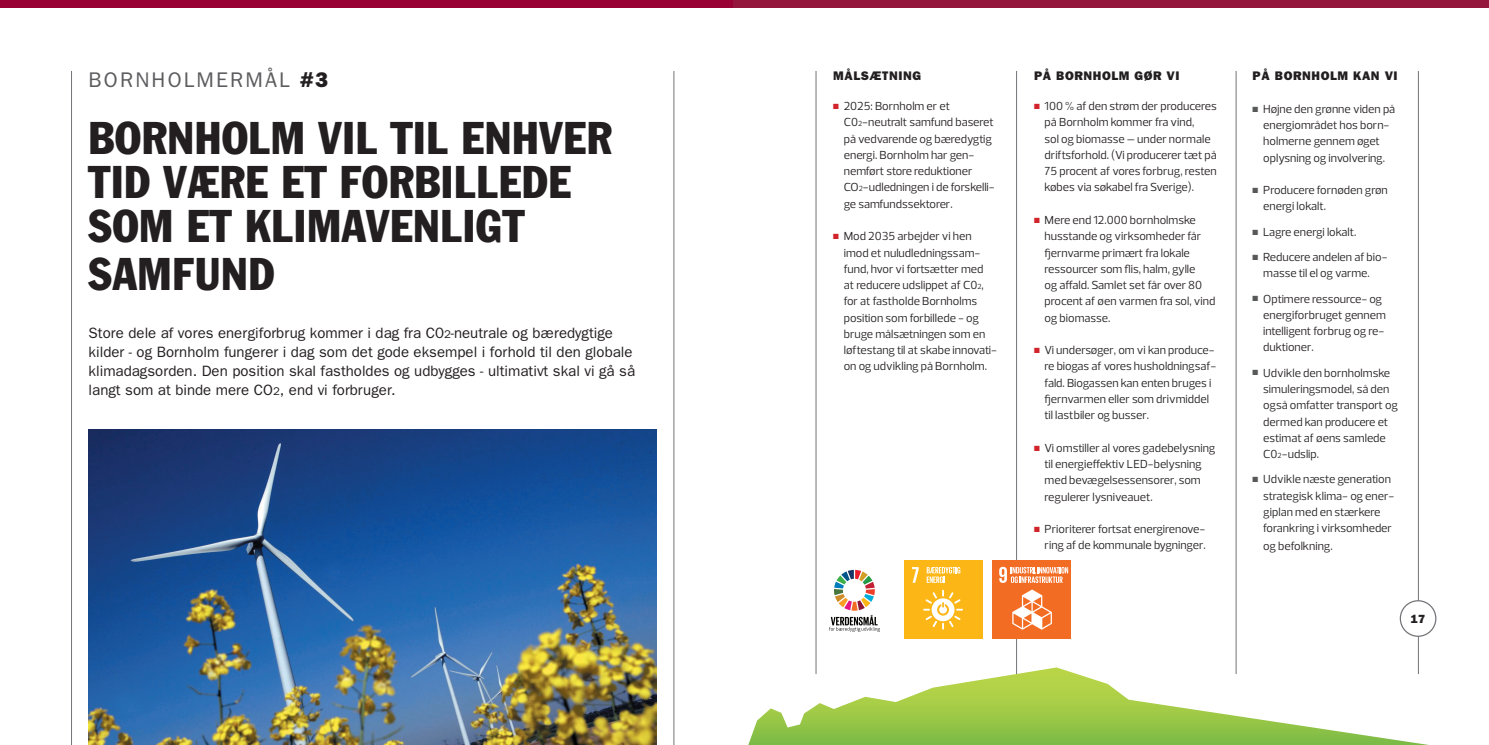
<style>
.page{position:relative;width:1489px;height:745px;background:#fff}
.page>*{position:absolute;margin:0;border:0;box-sizing:border-box;transform-origin:0 0}
.t1{font:condensed 45px/43.8px "Franklin Gothic";letter-spacing:.015em;color:#231f20}
.t2{font:21.25px "Franklin Gothic";letter-spacing:.1em;color:#5c5c5f}
.Underrubik{font:15px/18.8px "Franklin Gothic";color:#231f20}
.t3{font:800 12.5px "Franklin Gothic";letter-spacing:.05em;color:#231f20}
.Tekst{font:11.88px/16.2px "Prelo";color:#231f20}
.t4{font:800 11.88px "Franklin Gothic";color:#231f20}
.s1{font-weight:800;color:#231f20}
.s2{font-size:11.25px}
.s3{color:#d1232a}
.s4{font-size:7.5px}
.s5{color:#57585a}
</style>
<div class="page">
<hr style="left:815px;top:71px;width:1px;height:602px;background:#727477">
<hr style="left:1417px;top:71px;width:1px;height:602px;background:#727477">
<hr style="left:71px;top:71px;width:1px;height:673px;background:#727477">
<div style="left:0;top:0;width:755px;height:7px;background:#903"></div>
<div style="left:733px;top:0;width:755px;height:7px;background:#94163d"></div>
<svg style="left:829px;top:569px;width:50px;height:62px"></svg>
<div style="left:904px;top:560px;width:78px;height:78px;background:#fcb615"></div>
<svg style="left:912px;top:567px;width:6px;height:15px"></svg>
<svg style="left:923px;top:589px;width:39px;height:40px"></svg>
<svg style="left:926px;top:567px;width:34px;height:15px"></svg>
<hr style="left:1235px;top:71px;width:1px;height:602px;background:#727477">
<hr style="left:1016px;top:71px;width:1px;height:602px;background:#727477">
<hr style="left:673px;top:71px;width:1px;height:673px;background:#727477">
<svg style="left:748px;top:667px;width:674px;height:77px"></svg>
<img style="left:89px;top:429px;width:567px;height:315px">
<div style="left:1400px;top:600px;width:35px;height:35px;background:#fff;border-radius:50%"></div>
<div style="left:1399px;top:599px;width:37px;height:37px;border:1px solid #727477;border-radius:50%"></div>
<div style="left:992px;top:560px;width:78px;height:78px;background:#f36c24"></div>
<svg style="left:1012px;top:589px;width:39px;height:40px"></svg>
<svg style="left:999px;top:566px;width:69px;height:16px"></svg>
<p class="t2" style="left:89px;top:67px;width:241px">BORNHOLMERMÅL <span class="s1">#3</span></p>
<p class="t1" style="left:89px;top:116px;width:524px">BORNHOLM VIL TIL ENHVER<br>TID VÆRE ET FORBILLEDE<br>SOM ET KLIMAVENLIGT</p>
<p class="t1" style="left:89px;top:251px;width:187px">SAMFUND</p>
<p class="Underrubik" style="left:89px;top:324px;width:548px">Store dele af vores energiforbrug kommer i dag fra C0<span class="s2">2</span>-neutrale og bæredygtige kilder - og Bornholm fungerer i dag som det gode eksempel i forhold til den globale klimadagsorden. Den position skal fastholdes og udbygges - ultimativt skal vi gå så langt som at binde mere CO<span class="s2">2</span>, end vi forbruger.</p>
<p class="t3" style="left:833px;top:69px;width:89px">MÅLSÆTNING</p>
<p class="Tekst" style="left:843px;top:98px;width:153px;text-indent:-11px"><span class="s3">■</span> 2025: Bornholm er et<br>C0<span class="s4">2</span>-neutralt samfund baseret på vedvarende og bæredygtig energi. Bornholm har gen&shy;nemført store reduktioner<br>CO<span class="s4">2</span>-udledningen i de forskelli&shy;ge samfundssektorer.</p>
<p class="Tekst" style="left:843px;top:228px;width:155px;text-indent:-11px"><span class="s3">■</span> Mod 2035 arbejder vi hen imod et nuludledningssam&shy;fund, hvor vi fortsætter med<br>at reducere udslippet af C0<span class="s4">2</span>, for at fastholde Bornholms position som forbillede - og bruge målsætningen som en løftestang til at skabe innovati&shy;on og udvikling på Bornholm.</p>
<p class="t3" style="left:1033px;top:69px;width:147px">PÅ BORNHOLM GØR VI</p>
<p class="Tekst" style="left:1044px;top:98px;width:174px;text-indent:-11px"><span class="s3">■</span> 100 % af den strøm der produceres på Bornholm kommer fra vind,<br>sol og biomasse – under normale driftsforhold. (Vi producerer tæt på<br>75 procent af vores forbrug, resten købes via søkabel fra Sverige).</p>
<p class="Tekst" style="left:1044px;top:212px;width:172px;text-indent:-11px"><span class="s3">■</span> Mere end 12.000 bornholmske husstande og virksomheder får fjernvarme primært fra lokale ressourcer som flis, halm, gylle<br>og affald. Samlet set får over 80 procent af øen varmen fra sol, vind og biomasse.</p>
<p class="Tekst" style="left:1044px;top:342px;width:173px;text-indent:-11px"><span class="s3">■</span> Vi undersøger, om vi kan produce&shy;re biogas af vores husholdningsaf&shy;fald. Biogassen kan enten bruges i fjernvarmen eller som drivmiddel til lastbiler og busser.</p>
<p class="Tekst" style="left:1044px;top:439px;width:172px;text-indent:-11px"><span class="s3">■</span> Vi omstiller al vores gadebelysning til energieffektiv LED-belysning med bevægelsessensorer, som regulerer lysniveauet.</p>
<p class="Tekst" style="left:1033px;top:520px;width:173px;text-align:right"><span class="s3">■</span> Prioriterer fortsat energirenove&shy;ring af de kommunale bygninger.</p>
<p class="t3" style="left:1252px;top:69px;width:146px">PÅ BORNHOLM KAN VI</p>
<p class="Tekst" style="left:1252px;top:101px;width:144px;text-align:center"><span class="s5">■</span> Højne den grønne viden på energiområdet hos born&shy;holmerne gennem øget oplysning og involvering.</p>
<p class="Tekst" style="left:1263px;top:182px;width:126px;text-indent:-11px"><span class="s5">■</span> Producere fornøden grøn energi lokalt.</p>
<p class="Tekst" style="left:1252px;top:223px;width:105px"><span class="s5">■</span> Lagre energi lokalt.</p>
<p class="Tekst" style="left:1263px;top:249px;width:126px;text-indent:-11px"><span class="s5">■</span> Reducere andelen af bio&shy;masse til el og varme.</p>
<p class="Tekst" style="left:1263px;top:290px;width:124px;text-indent:-11px"><span class="s5">■</span> Optimere ressource- og energiforbruget gennem intelligent forbrug og re&shy;duktioner.</p>
<p class="Tekst" style="left:1263px;top:364px;width:136px;text-indent:-11px"><span class="s5">■</span> Udvikle den bornholmske simuleringsmodel, så den også omfatter transport og dermed kan producere et estimat af øens samlede<br>C0<span class="s4">2</span>-udslip.</p>
<p class="Tekst" style="left:1263px;top:471px;width:133px;text-indent:-11px"><span class="s5">■</span> Udvikle næste generation strategisk klima- og ener&shy;giplan med en stærkere forankring i virksomheder</p>
<p class="Tekst" style="left:1263px;top:537px;width:71px">og befolkning.</p>
<p class="t4" style="left:1410px;top:611px;width:16px">17</p>
</div>
